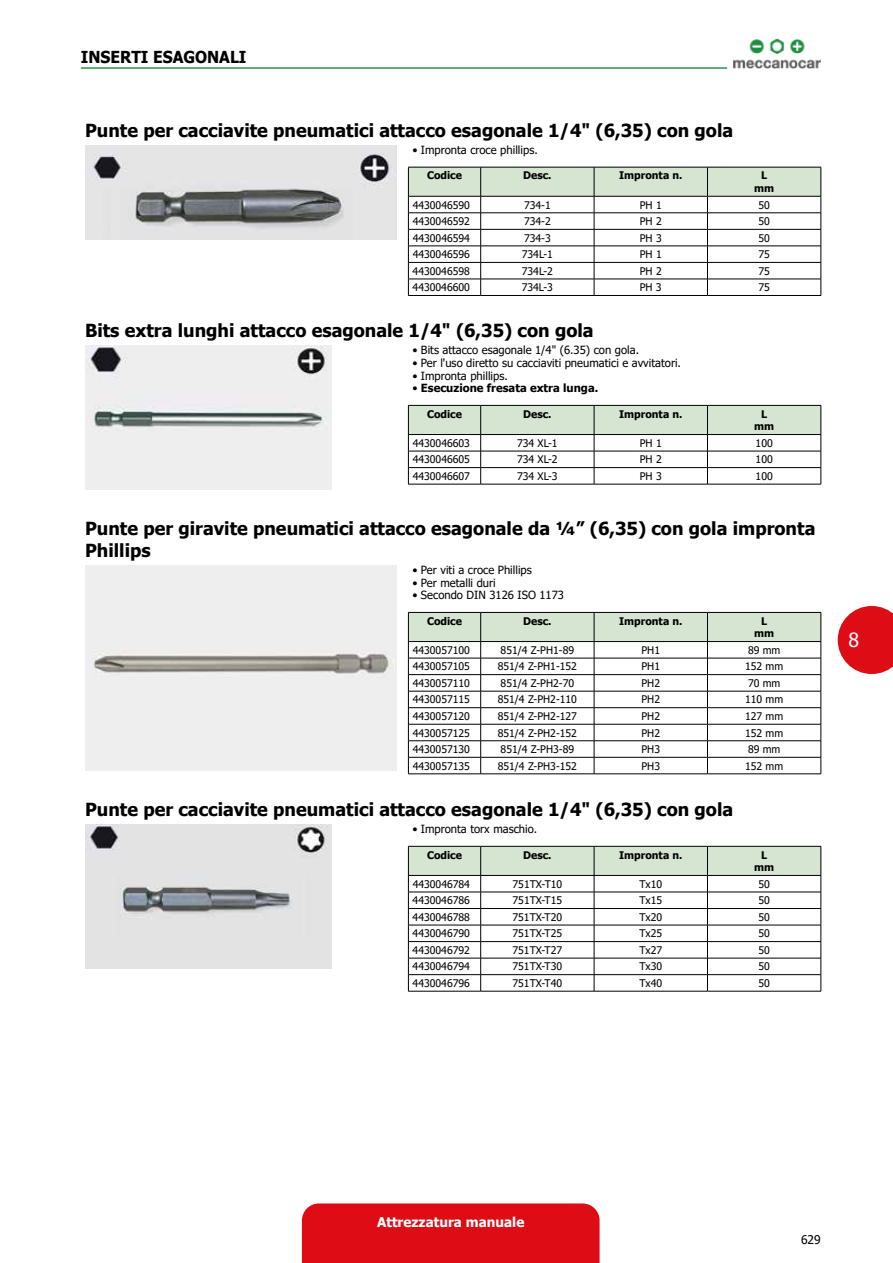
<style>
.page{position:relative;width:893px;height:1263px;background:#fff}
.page>*{position:absolute;margin:0;border:0;box-sizing:border-box;transform-origin:0 0}
.t1{font:19.5px "Tahoma";color:#fff}
.t2{font:700 18px/21.6px "Tahoma";color:#000}
.t3{font:700 16.5px "Tahoma";color:#000;scale:.95 1}
.t4{font:700 13.5px "Tahoma";color:#fff}
.t5{font:12px "Tahoma";color:#000}
.t6{font:11.25px "Tahoma";color:#000}
.t7{font:700 11.25px "Tahoma";color:#000}
.t8{font:10.5px "Tahoma";color:#000}
.t9{font:700 10.5px/12.6px "Tahoma";color:#000;text-align:center}
.s1{font-weight:400}
</style>
<div class="page">
<div style="left:302px;top:1203px;width:298px;height:60px;background:#de0c15"></div>
<svg style="left:838px;top:606px;width:55px;height:68px;background:#e33139"></svg>
<img style="left:733px;top:38px;width:88px;height:31px">
<hr style="left:81px;top:67px;width:646px;height:2px;background:#28974e">
<img style="left:85px;top:146px;width:311px;height:93px">
<svg style="left:408px;top:167px;width:414px;height:128px"></svg>
<hr style="left:408px;top:295px;width:73px;height:1px;background:#000">
<hr style="left:481px;top:295px;width:113px;height:1px;background:#000">
<hr style="left:594px;top:295px;width:113px;height:1px;background:#000">
<hr style="left:707px;top:295px;width:114px;height:1px;background:#000">
<img style="left:85px;top:346px;width:246px;height:144px">
<svg style="left:408px;top:405px;width:414px;height:79px"></svg>
<hr style="left:408px;top:484px;width:73px;height:1px;background:#000">
<hr style="left:481px;top:484px;width:113px;height:1px;background:#000">
<hr style="left:594px;top:484px;width:113px;height:1px;background:#000">
<hr style="left:707px;top:484px;width:114px;height:1px;background:#000">
<img style="left:85px;top:565px;width:312px;height:206px">
<svg style="left:408px;top:612px;width:414px;height:162px"></svg>
<hr style="left:408px;top:773px;width:73px;height:1px;background:#000">
<hr style="left:481px;top:773px;width:113px;height:1px;background:#000">
<hr style="left:594px;top:773px;width:113px;height:1px;background:#000">
<hr style="left:707px;top:773px;width:114px;height:1px;background:#000">
<img style="left:85px;top:825px;width:246px;height:144px">
<svg style="left:408px;top:846px;width:414px;height:145px"></svg>
<hr style="left:408px;top:991px;width:73px;height:1px;background:#000">
<hr style="left:481px;top:991px;width:113px;height:1px;background:#000">
<hr style="left:594px;top:991px;width:113px;height:1px;background:#000">
<hr style="left:707px;top:991px;width:114px;height:1px;background:#000">
<h3 class="t3" style="left:81px;top:45px;width:99px">Inserti esag</h3>
<h3 class="t3" style="left:195px;top:45px;width:25px">onal</h3>
<h3 class="t3" style="left:239px;top:45px;width:9px">i</h3>
<h2 class="t2" style="left:85px;top:120px;width:650px">Punte per cacciavite pneumatici attacco esagonale 1/4" (6,35) con gola</h2>
<p class="t6" style="left:412px;top:143px;width:127px">• Impronta croce phillips.</p>
<p class="t9" style="left:427px;top:170px;width:37px">Codice</p>
<p class="t9" style="left:523px;top:170px;width:30px">Desc.</p>
<p class="t9" style="left:619px;top:170px;width:65px">Impronta n.</p>
<p class="t9" style="left:754px;top:170px;width:22px">L mm</p>
<p class="t8" style="left:413px;top:198px;width:59px">4430046590</p>
<p class="t8" style="left:524px;top:198px;width:28px">734-1</p>
<p class="t8" style="left:640px;top:198px;width:23px">PH 1</p>
<p class="t8" style="left:758px;top:198px;width:13px">50</p>
<p class="t8" style="left:413px;top:214px;width:59px">4430046592</p>
<p class="t8" style="left:524px;top:214px;width:28px">734-2</p>
<p class="t8" style="left:640px;top:214px;width:23px">PH 2</p>
<p class="t8" style="left:758px;top:214px;width:13px">50</p>
<p class="t8" style="left:413px;top:231px;width:59px">4430046594</p>
<p class="t8" style="left:524px;top:231px;width:28px">734-3</p>
<p class="t8" style="left:640px;top:231px;width:23px">PH 3</p>
<p class="t8" style="left:758px;top:231px;width:13px">50</p>
<p class="t8" style="left:413px;top:247px;width:59px">4430046596</p>
<p class="t8" style="left:522px;top:247px;width:33px">734L-1</p>
<p class="t8" style="left:640px;top:247px;width:23px">PH 1</p>
<p class="t8" style="left:758px;top:247px;width:13px">75</p>
<p class="t8" style="left:413px;top:264px;width:59px">4430046598</p>
<p class="t8" style="left:522px;top:264px;width:33px">734L-2</p>
<p class="t8" style="left:640px;top:264px;width:23px">PH 2</p>
<p class="t8" style="left:758px;top:264px;width:13px">75</p>
<p class="t8" style="left:413px;top:280px;width:59px">4430046600</p>
<p class="t8" style="left:522px;top:280px;width:33px">734L-3</p>
<p class="t8" style="left:640px;top:280px;width:23px">PH 3</p>
<p class="t8" style="left:758px;top:280px;width:13px">75</p>
<h2 class="t2" style="left:85px;top:320px;width:510px">Bits extra lunghi attacco esagonale 1/4" (6,35) con gola</h2>
<p class="t6" style="left:412px;top:343px;width:228px">• Bits attacco esagonale 1/4" (6.35) con gola.</p>
<p class="t6" style="left:412px;top:355px;width:270px">• Per l'uso diretto su cacciaviti pneumatici e avvitatori.</p>
<p class="t6" style="left:412px;top:368px;width:97px">• Impronta phillips.</p>
<p class="t7" style="left:412px;top:380px;width:187px"><span class="s1">•</span> Esecuzione fresata extra lunga.</p>
<p class="t9" style="left:427px;top:408px;width:37px">Codice</p>
<p class="t9" style="left:523px;top:408px;width:30px">Desc.</p>
<p class="t9" style="left:619px;top:408px;width:65px">Impronta n.</p>
<p class="t9" style="left:754px;top:408px;width:22px">L mm</p>
<p class="t8" style="left:413px;top:436px;width:59px">4430046603</p>
<p class="t8" style="left:517px;top:436px;width:42px">734 XL-1</p>
<p class="t8" style="left:640px;top:436px;width:23px">PH 1</p>
<p class="t8" style="left:756px;top:436px;width:19px">100</p>
<p class="t8" style="left:413px;top:452px;width:59px">4430046605</p>
<p class="t8" style="left:517px;top:452px;width:42px">734 XL-2</p>
<p class="t8" style="left:640px;top:452px;width:23px">PH 2</p>
<p class="t8" style="left:756px;top:452px;width:19px">100</p>
<p class="t8" style="left:413px;top:469px;width:59px">4430046607</p>
<p class="t8" style="left:517px;top:469px;width:42px">734 XL-3</p>
<p class="t8" style="left:640px;top:469px;width:23px">PH 3</p>
<p class="t8" style="left:756px;top:469px;width:19px">100</p>
<h2 class="t2" style="left:85px;top:519px;width:732px">Punte per giravite pneumatici attacco esagonale da ¼” (6,35) con gola impronta<br>Phillips</h2>
<p class="t6" style="left:412px;top:562px;width:121px">• Per viti a croce Phillips</p>
<p class="t6" style="left:412px;top:575px;width:85px">• Per metalli duri</p>
<p class="t6" style="left:412px;top:588px;width:153px">• Secondo DIN 3126 ISO 1173</p>
<p class="t9" style="left:427px;top:615px;width:37px">Codice</p>
<p class="t9" style="left:523px;top:615px;width:30px">Desc.</p>
<p class="t9" style="left:619px;top:615px;width:65px">Impronta n.</p>
<p class="t9" style="left:754px;top:615px;width:22px">L mm</p>
<p class="t8" style="left:413px;top:643px;width:59px">4430057100</p>
<p class="t8" style="left:501px;top:643px;width:75px">851/4 Z-PH1-89</p>
<p class="t8" style="left:641px;top:643px;width:20px">PH1</p>
<p class="t8" style="left:748px;top:643px;width:34px">89 mm</p>
<p class="t8" style="left:413px;top:659px;width:59px">4430057105</p>
<p class="t8" style="left:498px;top:659px;width:81px">851/4 Z-PH1-152</p>
<p class="t8" style="left:641px;top:659px;width:20px">PH1</p>
<p class="t8" style="left:745px;top:659px;width:40px">152 mm</p>
<p class="t8" style="left:413px;top:676px;width:59px">4430057110</p>
<p class="t8" style="left:501px;top:676px;width:75px">851/4 Z-PH2-70</p>
<p class="t8" style="left:641px;top:676px;width:20px">PH2</p>
<p class="t8" style="left:748px;top:676px;width:34px">70 mm</p>
<p class="t8" style="left:413px;top:693px;width:59px">4430057115</p>
<p class="t8" style="left:498px;top:693px;width:81px">851/4 Z-PH2-110</p>
<p class="t8" style="left:641px;top:693px;width:20px">PH2</p>
<p class="t8" style="left:745px;top:693px;width:40px">110 mm</p>
<p class="t8" style="left:413px;top:709px;width:59px">4430057120</p>
<p class="t8" style="left:498px;top:709px;width:81px">851/4 Z-PH2-127</p>
<p class="t8" style="left:641px;top:709px;width:20px">PH2</p>
<p class="t8" style="left:745px;top:709px;width:40px">127 mm</p>
<p class="t8" style="left:413px;top:726px;width:59px">4430057125</p>
<p class="t8" style="left:498px;top:726px;width:81px">851/4 Z-PH2-152</p>
<p class="t8" style="left:641px;top:726px;width:20px">PH2</p>
<p class="t8" style="left:745px;top:726px;width:40px">152 mm</p>
<p class="t8" style="left:413px;top:742px;width:59px">4430057130</p>
<p class="t8" style="left:501px;top:742px;width:75px">851/4 Z-PH3-89</p>
<p class="t8" style="left:641px;top:742px;width:20px">PH3</p>
<p class="t8" style="left:748px;top:742px;width:34px">89 mm</p>
<p class="t8" style="left:413px;top:759px;width:59px">4430057135</p>
<p class="t8" style="left:498px;top:759px;width:81px">851/4 Z-PH3-152</p>
<p class="t8" style="left:641px;top:759px;width:20px">PH3</p>
<p class="t8" style="left:745px;top:759px;width:40px">152 mm</p>
<h2 class="t2" style="left:85px;top:800px;width:650px">Punte per cacciavite pneumatici attacco esagonale 1/4" (6,35) con gola</h2>
<p class="t6" style="left:412px;top:822px;width:126px">• Impronta torx maschio.</p>
<p class="t9" style="left:427px;top:849px;width:37px">Codice</p>
<p class="t9" style="left:523px;top:849px;width:30px">Desc.</p>
<p class="t9" style="left:619px;top:849px;width:65px">Impronta n.</p>
<p class="t9" style="left:754px;top:849px;width:22px">L mm</p>
<p class="t8" style="left:413px;top:877px;width:59px">4430046784</p>
<p class="t8" style="left:513px;top:877px;width:51px">751TX-T10</p>
<p class="t8" style="left:639px;top:877px;width:24px">Tx10</p>
<p class="t8" style="left:758px;top:877px;width:13px">50</p>
<p class="t8" style="left:413px;top:893px;width:59px">4430046786</p>
<p class="t8" style="left:512px;top:893px;width:51px">751TX-T15</p>
<p class="t8" style="left:639px;top:893px;width:24px">Tx15</p>
<p class="t8" style="left:758px;top:893px;width:13px">50</p>
<p class="t8" style="left:413px;top:910px;width:59px">4430046788</p>
<p class="t8" style="left:512px;top:910px;width:51px">751TX-T20</p>
<p class="t8" style="left:639px;top:910px;width:24px">Tx20</p>
<p class="t8" style="left:758px;top:910px;width:13px">50</p>
<p class="t8" style="left:413px;top:926px;width:59px">4430046790</p>
<p class="t8" style="left:512px;top:926px;width:51px">751TX-T25</p>
<p class="t8" style="left:639px;top:926px;width:24px">Tx25</p>
<p class="t8" style="left:758px;top:926px;width:13px">50</p>
<p class="t8" style="left:413px;top:943px;width:59px">4430046792</p>
<p class="t8" style="left:512px;top:943px;width:51px">751TX-T27</p>
<p class="t8" style="left:639px;top:943px;width:24px">Tx27</p>
<p class="t8" style="left:758px;top:943px;width:13px">50</p>
<p class="t8" style="left:413px;top:959px;width:59px">4430046794</p>
<p class="t8" style="left:512px;top:959px;width:51px">751TX-T30</p>
<p class="t8" style="left:639px;top:959px;width:24px">Tx30</p>
<p class="t8" style="left:758px;top:959px;width:13px">50</p>
<p class="t8" style="left:413px;top:976px;width:59px">4430046796</p>
<p class="t8" style="left:512px;top:976px;width:51px">751TX-T40</p>
<p class="t8" style="left:639px;top:976px;width:24px">Tx40</p>
<p class="t8" style="left:758px;top:976px;width:13px">50</p>
<h1 class="t1" style="left:848px;top:627px;width:12px">8</h1>
<p class="t4" style="left:377px;top:1212px;width:149px">Attrezzatura manuale</p>
<p class="t5" style="left:801px;top:1231px;width:21px">629</p>
</div>
